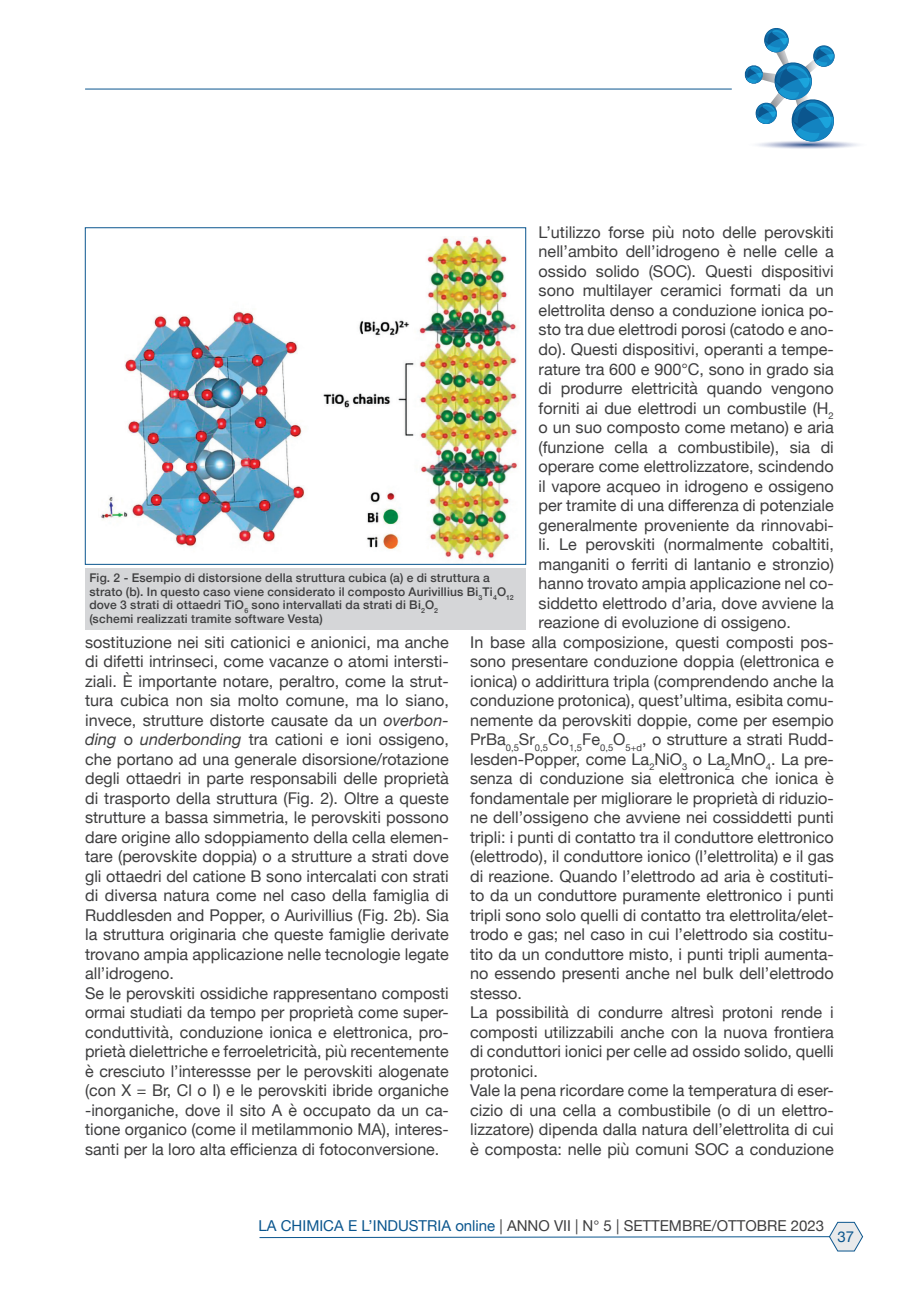
<style>
.page{position:relative;width:919px;height:1289px;background:#fff}
.page>*{position:absolute;margin:0;border:0;box-sizing:border-box;transform-origin:0 0}
.Body_Text_2{font:16.2px/19.5px "Helvetica Neue";color:#3e3e3f;text-align:justify}
.t1{font:15px "Helvetica Neue";color:#3e3e3f}
.t2{font:15px "Helvetica Neue";color:#0b568e}
.Dida{font:500 12px/13.5px "Helvetica Neue";letter-spacing:.015em;color:#3e3e3f}
.s1{font-style:italic}
.s2{color:#0b568e}
</style>
<div class="page">
<hr style="left:85px;top:89px;width:646px;height:1px;background:#0b568e">
<svg style="left:744px;top:28px;width:114px;height:121px"></svg>
<svg style="left:259px;top:1222px;width:603px;height:29px"></svg>
<img style="left:101px;top:236px;width:417px;height:324px">
<div style="left:85px;top:227px;width:441px;height:337px;border:1px solid #0b568e"></div>
<div style="left:85px;top:567px;width:441px;height:62px;background:#d5d6d8"></div>
<p class="Body_Text_2" style="left:538px;top:223px;width:297px">L’utilizzo forse più noto delle perovskiti nell’ambito dell’idrogeno è nelle celle a ossido solido (SOC). Questi dispositivi sono multilayer ceramici formati da un elettrolita denso a conduzione ionica po&shy;sto tra due elettrodi porosi (catodo e ano&shy;do). Questi dispositivi, operanti a tempe&shy;rature tra 600 e 900°C, sono in grado sia di produrre elettricità quando vengono forniti ai due elettrodi un combustile (H<sub>2 </sub>o un suo composto come metano) e aria (funzione cella a combustibile), sia di operare come elettrolizzatore, scindendo il vapore acqueo in idrogeno e ossigeno per tramite di una differenza di potenziale generalmente proveniente da rinnovabi&shy;li. Le perovskiti (normalmente cobaltiti, manganiti o ferriti di lantanio e stronzio) hanno trovato ampia applicazione nel co&shy;siddetto elettrodo d’aria, dove avviene la reazione di evoluzione di ossigeno.</p>
<p class="Body_Text_2" style="left:470px;top:633px;width:365px">In base alla composizione, questi composti pos&shy;sono presentare conduzione doppia (elettronica e ionica) o addirittura tripla (comprendendo anche la conduzione protonica), quest’ultima, esibita comu&shy;nemente da perovskiti doppie, come per esempio PrBa<sub>0,5</sub>Sr<sub>0,5</sub>Co<sub>1,5</sub>Fe<sub>0,5</sub>O<sub>5+d</sub>, o strutture a strati Rudd&shy;lesden-Popper, come La<sub>2</sub>NiO<sub>3</sub> o La<sub>2</sub>MnO<sub>4</sub>. La pre&shy;senza di conduzione sia elettronica che ionica è fondamentale per migliorare le proprietà di riduzio&shy;ne dell’ossigeno che avviene nei cossiddetti punti tripli: i punti di contatto tra il conduttore elettronico (elettrodo), il conduttore ionico (l’elettrolita) e il gas di reazione. Quando l’elettrodo ad aria è costituti&shy;to da un conduttore puramente elettronico i punti tripli sono solo quelli di contatto tra elettrolita/elet&shy;trodo e gas; nel caso in cui l’elettrodo sia costitu&shy;tito da un conduttore misto, i punti tripli aumenta&shy;no essendo presenti anche nel bulk dell’elettrodo stesso.</p>
<p class="Body_Text_2" style="left:470px;top:1003px;width:365px">La possibilità di condurre altresì protoni rende i composti utilizzabili anche con la nuova frontiera di conduttori ionici per celle ad ossido solido, quelli protonici.</p>
<p class="Body_Text_2" style="left:470px;top:1081px;width:365px">Vale la pena ricordare come la temperatura di eser&shy;cizio di una cella a combustibile (o di un elettro&shy;lizzatore) dipenda dalla natura dell’elettrolita di cui è composta: nelle più comuni SOC a conduzione</p>
<p class="Dida" style="left:89px;top:570px;width:402px">Fig. 2 - Esempio di distorsione della struttura cubica (a) e di struttura a</p>
<p class="Dida" style="left:89px;top:583px;width:426px">strato (b). In questo caso viene considerato il composto Aurivillius Bi<sub>3</sub>Ti<sub>4</sub>O<sub>12 </sub>dove 3 strati di ottaedri TiO<sub>6</sub> sono intervallati da strati di Bi<sub>2</sub>O<sub>2</sub></p>
<p class="Dida" style="left:89px;top:610px;width:235px">(schemi realizzati tramite software Vesta)</p>
<p class="Body_Text_2" style="left:85px;top:633px;width:365px">sostituzione nei siti cationici e anionici, ma anche di difetti intrinseci, come vacanze o atomi intersti&shy;ziali. È importante notare, peraltro, come la strut&shy;tura cubica non sia molto comune, ma lo siano, invece, strutture distorte causate da un <span class="s1">overbon&shy;ding</span> o <span class="s1">underbonding</span> tra cationi e ioni ossigeno, che portano ad una generale disorsione/rotazione degli ottaedri in parte responsabili delle proprietà di trasporto della struttura (Fig. 2). Oltre a queste strutture a bassa simmetria, le perovskiti possono dare origine allo sdoppiamento della cella elemen&shy;tare (perovskite doppia) o a strutture a strati dove gli ottaedri del catione B sono intercalati con strati di diversa natura come nel caso della famiglia di Ruddlesden and Popper, o Aurivillius (Fig. 2b). Sia la struttura originaria che queste famiglie derivate trovano ampia applicazione nelle tecnologie legate all’idrogeno.</p>
<p class="Body_Text_2" style="left:85px;top:984px;width:365px">Se le perovskiti ossidiche rappresentano composti ormai studiati da tempo per proprietà come super&shy;conduttività, conduzione ionica e elettronica, pro&shy;prietà dielettriche e ferroeletricità, più recentemente è cresciuto l’interessse per le perovskiti alogenate (con X = Br, Cl o I) e le perovskiti ibride organiche</p>
<p class="Body_Text_2" style="left:85px;top:1101px;width:365px">-inorganiche, dove il sito A è occupato da un ca&shy;tione organico (come il metilammonio MA), interes&shy;santi per la loro alta efficienza di fotoconversione.</p>
<p class="t1" style="left:258px;top:1214px;width:567px"><span class="s2">LA CHIMICA E L’INDUSTRIA online</span> | ANNO VII | N° 5 | SETTEMBRE/OTTOBRE 2023</p>
<p class="t2" style="left:837px;top:1225px;width:18px">37</p>
</div>
